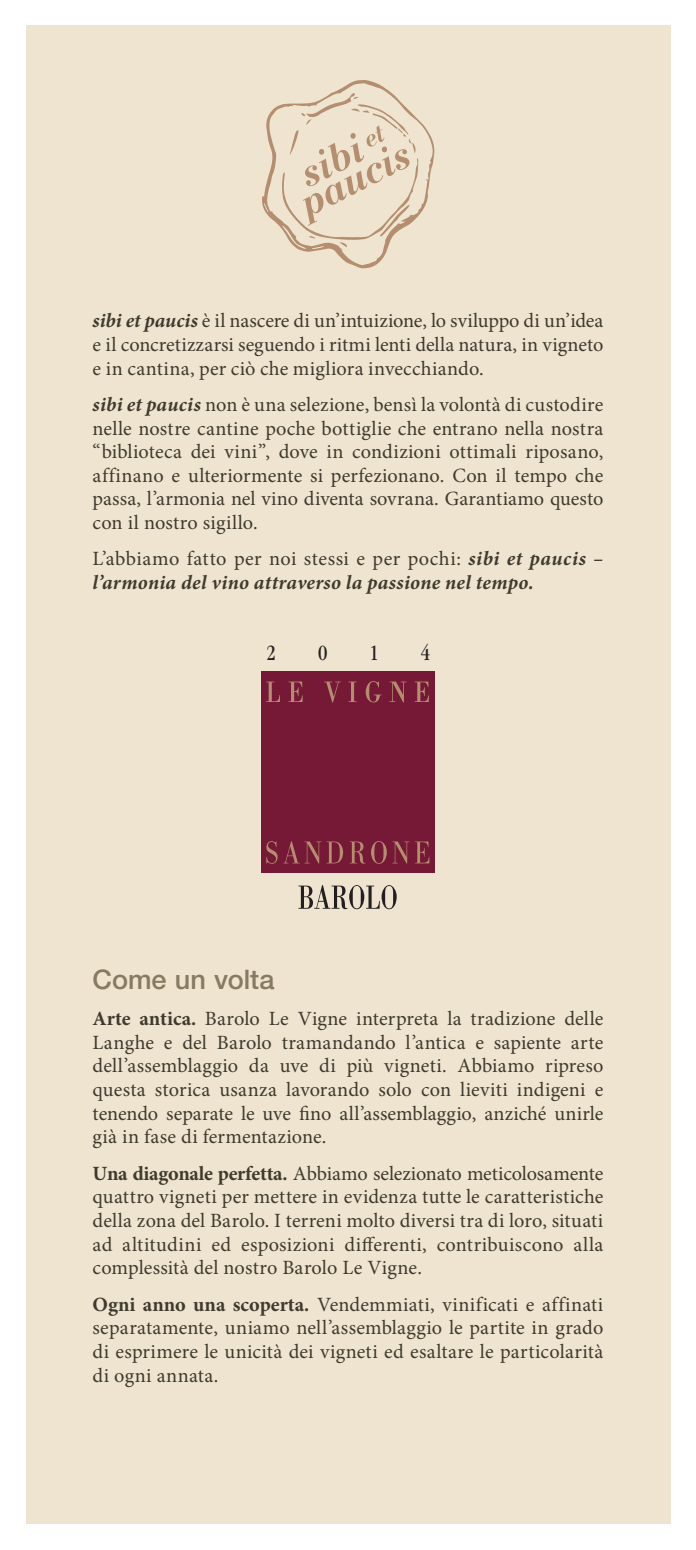
<style>
.page{position:relative;width:696px;height:1550px;background:#fff}
.page>*{position:absolute;margin:0;border:0;box-sizing:border-box;transform-origin:0 0}
.t1{font:500 27px "Helvetica Neue LT Std";color:#877962}
.t2{font:condensed 22.5px "ITC Garamond Std";color:#231f20}
.No_Spacing{font:20.25px/23.6px "Minion Pro";letter-spacing:.01em;color:#3e3a2d;text-align:justify}
.t3{font:italic 700 20.25px/23.6px "Minion Pro";letter-spacing:.015em;color:#3e3a2d}
.s1{font-weight:700;font-style:italic}
.s2{font-weight:400;font-style:normal}
.s3{font-weight:700}
</style>
<div class="page">
<div style="left:26px;top:26px;width:644px;height:1498px;background:#efe4d0"></div>
<svg style="left:262px;top:80px;width:172px;height:188px"></svg>
<svg style="left:298px;top:885px;width:98px;height:24px"></svg>
<div style="left:261px;top:671px;width:173px;height:202px;background:#751936"></div>
<svg style="left:266px;top:681px;width:162px;height:21px"></svg>
<svg style="left:266px;top:841px;width:11px;height:23px"></svg>
<svg style="left:284px;top:841px;width:59px;height:22px"></svg>
<svg style="left:349px;top:841px;width:16px;height:23px"></svg>
<svg style="left:371px;top:841px;width:15px;height:23px"></svg>
<svg style="left:392px;top:841px;width:37px;height:22px"></svg>
<p class="No_Spacing" style="left:92px;top:309px;width:512px"><span class="s1">sibi et paucis</span> è il nascere di un’intuizione, lo sviluppo di un’idea e il concretizzarsi seguendo i ritmi lenti della natura, in vigneto e in cantina, per ciò che migliora invecchiando.</p>
<p class="No_Spacing" style="left:92px;top:393px;width:512px"><span class="s1">sibi et paucis</span> non è una selezione, bensì la volontà di custodire nelle nostre cantine poche bottiglie che entrano nella nostra “biblioteca dei vini”, dove in condizioni ottimali riposano, affinano e ulteriormente si perfezionano. Con il tempo che passa, l’armonia nel vino diventa sovrana. Garantiamo questo con il nostro sigillo.</p>
<p class="t3" style="left:92px;top:547px;width:512px"><span class="s2">L’abbiamo fatto per noi stessi e per pochi:</span> sibi et paucis – l’armonia del vino attraverso la passione nel tempo.</p>
<p class="t2" style="left:266px;top:640px;width:11px">2</p>
<p class="t2" style="left:318px;top:640px;width:11px">0</p>
<p class="t2" style="left:369px;top:640px;width:11px">1</p>
<p class="t2" style="left:420px;top:640px;width:11px">4</p>
<p class="t1" style="left:92px;top:963px;width:183px">Come un volta</p>
<p class="No_Spacing" style="left:92px;top:1007px;width:512px"><span class="s3">Arte antica.</span> Barolo Le Vigne interpreta la tradizione delle Langhe e del Barolo tramandando l’antica e sapiente arte dell’assemblaggio da uve di più vigneti. Abbiamo ripreso questa storica usanza lavorando solo con lieviti indigeni e tenendo separate le uve fino all’assemblaggio, anziché unirle già in fase di fermentazione.</p>
<p class="No_Spacing" style="left:92px;top:1161px;width:512px"><span class="s3">Una diagonale perfetta.</span> Abbiamo selezionato meticolosamente quattro vigneti per mettere in evidenza tutte le caratteristiche della zona del Barolo. I terreni molto diversi tra di loro, situati ad altitudini ed esposizioni differenti, contribuiscono alla complessità del nostro Barolo Le Vigne.</p>
<p class="No_Spacing" style="left:92px;top:1292px;width:512px"><span class="s3">Ogni anno una scoperta.</span> Vendemmiati, vinificati e affinati separatamente, uniamo nell’assemblaggio le partite in grado di esprimere le unicità dei vigneti ed esaltare le particolarità di ogni annata.</p>
</div>
